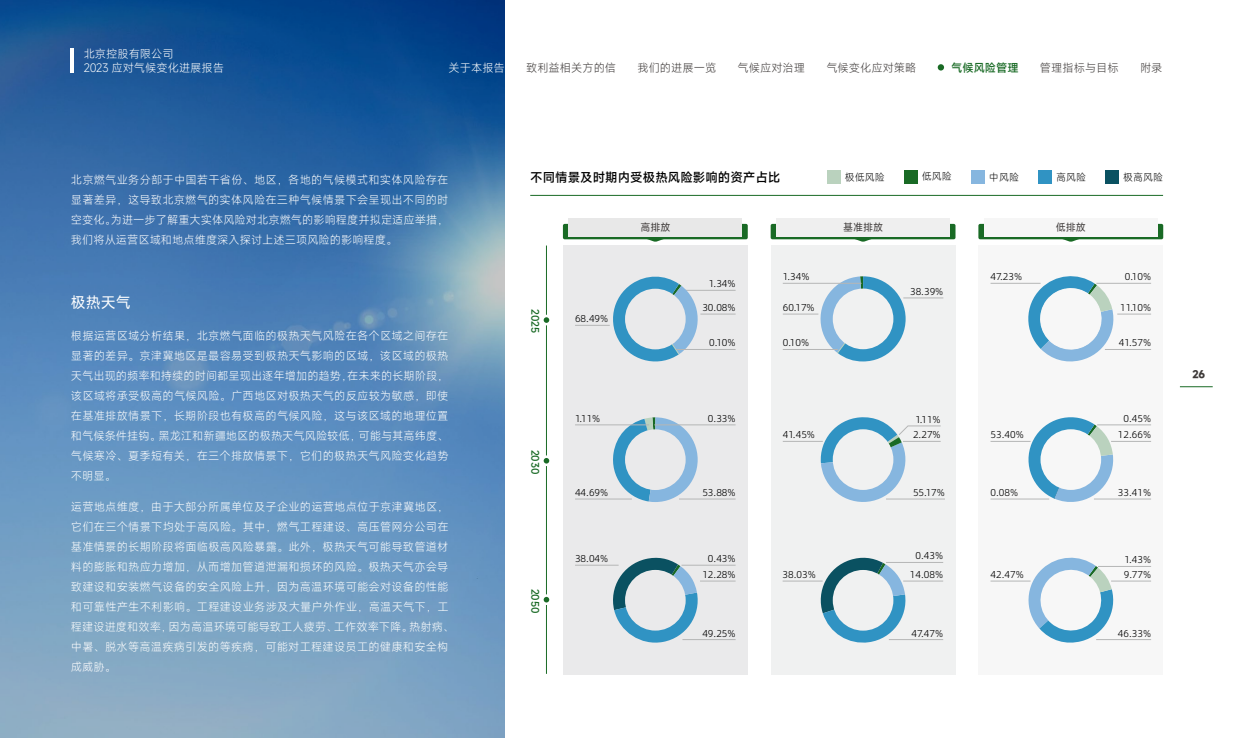
<style>
.page{position:relative;width:1234px;height:738px;background:#fff}
.page>*{position:absolute;margin:0;border:0;box-sizing:border-box;transform-origin:0 0}
.t1{font:15px "Mi Sans";color:#fff}
.t2{font:500 12.5px "Mi Sans";color:#000}
.t3{font:300 11.25px/20px "Mi Sans";letter-spacing:.02em;color:#fff;text-align:justify}
.t4{font:300 11.25px "Mi Sans";color:#3e3a39}
.t5{font:300 11.25px/14px "Mi Sans";color:#fff}
.t6{font:500 11.25px "Mi Sans";color:#196a25}
.t7{font:10px "Alibaba Pu Hui Ti 2 45 Light";color:#000}
.t8{font:300 10px "Mi Sans";color:#000}
.t9{font:500 10px "Mi Sans";color:#196a25}
.t10{font:10px "Mi Sans";color:#3e3a39}
.t11{font:700 10px "Mi Sans";color:#3e3a39}
</style>
<div class="page">
<svg style="left:937px;top:64px;width:6px;height:6px"></svg>
<hr style="left:1179px;top:386px;width:33px;height:1px;background:#196a25">
<svg style="left:0;top:0;width:504px;height:737px;background:#5183b4"></svg>
<hr style="left:530px;top:195px;width:632px;height:1px;background:#196a25">
<div style="left:827px;top:170px;width:13px;height:13px;background:#bad2be"></div>
<div style="left:1105px;top:170px;width:13px;height:13px;background:#0a5161"></div>
<div style="left:904px;top:170px;width:13px;height:13px;background:#196a25"></div>
<div style="left:971px;top:170px;width:13px;height:13px;background:#86b6df"></div>
<div style="left:1038px;top:170px;width:13px;height:13px;background:#3093c3"></div>
<hr style="left:546px;top:245px;width:1px;height:428px;background:#196a25">
<svg style="left:542px;top:316px;width:8px;height:8px"></svg>
<div style="left:541px;top:314px;width:10px;height:11px;border:2px solid #fff;border-radius:50%"></div>
<div style="left:563px;top:245px;width:184px;height:428px;background:#eaeaeb"></div>
<div style="left:770px;top:245px;width:185px;height:428px;background:#f0f1f1"></div>
<div style="left:978px;top:245px;width:184px;height:428px;background:#f7f7f7"></div>
<svg style="left:542px;top:456px;width:8px;height:8px"></svg>
<div style="left:541px;top:455px;width:10px;height:10px;border:2px solid #fff;border-radius:50%"></div>
<svg style="left:542px;top:595px;width:8px;height:8px"></svg>
<div style="left:541px;top:594px;width:10px;height:10px;border:2px solid #fff;border-radius:50%"></div>
<hr style="left:71px;top:48px;width:3px;height:25px;background:#fff">
<svg style="left:563px;top:224px;width:184px;height:15px"></svg>
<svg style="left:643px;top:237px;width:24px;height:4px"></svg>
<svg style="left:770px;top:224px;width:185px;height:15px"></svg>
<svg style="left:850px;top:237px;width:25px;height:4px"></svg>
<svg style="left:978px;top:224px;width:184px;height:15px"></svg>
<svg style="left:1058px;top:237px;width:24px;height:4px"></svg>
<div style="left:568px;top:218px;width:174px;height:18px;background:#e8e8e8"></div>
<div style="left:776px;top:218px;width:173px;height:18px;background:#efefef"></div>
<div style="left:983px;top:218px;width:174px;height:18px;background:#f6f6f6"></div>
<hr style="left:682px;top:290px;width:53px;height:1px;background:#b5b6b6">
<hr style="left:575px;top:325px;width:34px;height:1px;background:#b5b6b6">
<hr style="left:700px;top:313px;width:35px;height:1px;background:#b5b6b6">
<hr style="left:990px;top:283px;width:50px;height:1px;background:#b5b6b6">
<hr style="left:1116px;top:313px;width:34px;height:1px;background:#b5b6b6">
<hr style="left:1096px;top:283px;width:54px;height:1px;background:#b5b6b6">
<hr style="left:1104px;top:349px;width:46px;height:1px;background:#b5b6b6">
<hr style="left:575px;top:498px;width:56px;height:1px;background:#b5b6b6">
<hr style="left:679px;top:498px;width:56px;height:1px;background:#b5b6b6">
<svg style="left:609px;top:417px;width:88px;height:84px"></svg>
<div style="left:625px;top:429px;width:60px;height:60px;background:#eaeaeb;border-radius:50%"></div>
<hr style="left:782px;top:441px;width:40px;height:1px;background:#b5b6b6">
<hr style="left:990px;top:441px;width:40px;height:1px;background:#b5b6b6">
<hr style="left:1110px;top:441px;width:40px;height:1px;background:#b5b6b6">
<svg style="left:820px;top:417px;width:120px;height:85px"></svg>
<hr style="left:990px;top:498px;width:58px;height:1px;background:#b5b6b6">
<hr style="left:885px;top:498px;width:59px;height:1px;background:#b5b6b6">
<hr style="left:1096px;top:424px;width:54px;height:1px;background:#b5b6b6">
<hr style="left:1093px;top:498px;width:57px;height:1px;background:#b5b6b6">
<hr style="left:700px;top:580px;width:35px;height:1px;background:#b5b6b6">
<hr style="left:681px;top:564px;width:54px;height:1px;background:#b5b6b6">
<hr style="left:575px;top:564px;width:43px;height:1px;background:#b5b6b6">
<hr style="left:682px;top:639px;width:53px;height:1px;background:#b5b6b6">
<svg style="left:608px;top:557px;width:93px;height:86px"></svg>
<div style="left:625px;top:569px;width:60px;height:61px;background:#eaeaeb;border-radius:50%"></div>
<svg style="left:815px;top:557px;width:93px;height:86px"></svg>
<div style="left:832px;top:569px;width:61px;height:61px;background:#f0f1f1;border-radius:50%"></div>
<svg style="left:1023px;top:557px;width:94px;height:86px"></svg>
<hr style="left:782px;top:580px;width:40px;height:1px;background:#b5b6b6">
<hr style="left:990px;top:580px;width:40px;height:1px;background:#b5b6b6">
<hr style="left:902px;top:580px;width:40px;height:1px;background:#b5b6b6">
<hr style="left:885px;top:561px;width:57px;height:1px;background:#b5b6b6">
<hr style="left:1110px;top:580px;width:40px;height:1px;background:#b5b6b6">
<hr style="left:1097px;top:565px;width:53px;height:1px;background:#b5b6b6">
<hr style="left:888px;top:639px;width:54px;height:1px;background:#b5b6b6">
<hr style="left:1095px;top:639px;width:55px;height:1px;background:#b5b6b6">
<svg style="left:609px;top:276px;width:94px;height:86px"></svg>
<div style="left:625px;top:288px;width:60px;height:61px;background:#eaeaeb;border-radius:50%"></div>
<svg style="left:1023px;top:276px;width:94px;height:86px"></svg>
<div style="left:1040px;top:288px;width:60px;height:61px;background:#f7f7f7;border-radius:50%"></div>
<svg style="left:1022px;top:417px;width:93px;height:85px"></svg>
<div style="left:1040px;top:429px;width:60px;height:60px;background:#f7f7f7;border-radius:50%"></div>
<hr style="left:903px;top:297px;width:40px;height:1px;background:#b5b6b6">
<hr style="left:782px;top:313px;width:36px;height:1px;background:#b5b6b6">
<hr style="left:782px;top:349px;width:55px;height:1px;background:#b5b6b6">
<hr style="left:782px;top:283px;width:79px;height:1px;background:#b5b6b6">
<svg style="left:814px;top:276px;width:91px;height:85px"></svg>
<div style="left:832px;top:288px;width:61px;height:61px;background:#f0f1f1;border-radius:50%"></div>
<hr style="left:675px;top:349px;width:60px;height:1px;background:#b5b6b6">
<hr style="left:654px;top:424px;width:81px;height:1px;background:#b5b6b6">
<hr style="left:575px;top:424px;width:74px;height:1px;background:#b5b6b6">
<p class="t5" style="left:84px;top:46px;width:142px">北京控股有限公司<br>2023 应对气候变化进展报告</p>
<p class="t3" style="left:448px;top:57px;width:58px">关于本报告</p>
<p class="t4" style="left:526px;top:60px;width:91px">致利益相关方的信</p>
<p class="t4" style="left:637px;top:60px;width:80px">我们的进展一览</p>
<p class="t4" style="left:737px;top:60px;width:69px">气候应对治理</p>
<p class="t4" style="left:826px;top:60px;width:91px">气候变化应对策略</p>
<p class="t6" style="left:950px;top:60px;width:69px">气候风险管理</p>
<p class="t4" style="left:1039px;top:60px;width:80px">管理指标与目标</p>
<p class="t4" style="left:1139px;top:60px;width:24px">附录</p>
<p class="t3" style="left:71px;top:169px;width:379px">北京燃气业务分部于中国若干省份、地区，各地的气候模式和实体风险存在显著差异，这导致北京燃气的实体风险在三种气候情景下会呈现出不同的时空变化。为进一步了解重大实体风险对北京燃气的影响程度并拟定适应举措，我们将从运营区域和地点维度深入探讨上述三项风险的影响程度。</p>
<h1 class="t1" style="left:71px;top:292px;width:61px">极热天气</h1>
<p class="t3" style="left:71px;top:325px;width:379px">根据运营区域分析结果，北京燃气面临的极热天气风险在各个区域之间存在显著的差异。京津冀地区是最容易受到极热天气影响的区域，该区域的极热天气出现的频率和持续的时间都呈现出逐年增加的趋势，在未来的长期阶段，该区域将承受极高的气候风险。广西地区对极热天气的反应较为敏感，即使在基准排放情景下，长期阶段也有极高的气候风险，这与该区域的地理位置和气候条件挂钩。黑龙江和新疆地区的极热天气风险较低，可能与其高纬度、气候寒冷、夏季短有关，在三个排放情景下，它们的极热天气风险变化趋势不明显。</p>
<p class="t3" style="left:71px;top:496px;width:384px;text-align:left">运营地点维度，由于大部分所属单位及子企业的运营地点位于京津冀地区，它们在三个情景下均处于高风险。其中，燃气工程建设、高压管网分公司在基准情景的长期阶段将面临极高风险暴露。此外，极热天气可能导致管道材料的膨胀和热应力增加，从而增加管道泄漏和损坏的风险。极热天气亦会导致建设和安装燃气设备的安全风险上升，因为高温环境可能会对设备的性能和可靠性产生不利影响。工程建设业务涉及大量户外作业，高温天气下，工程建设进度和效率，因为高温环境可能导致工人疲劳、工作效率下降。热射病、中暑、脱水等高温疾病引发的等疾病，可能对工程建设员工的健康和安全构成威胁。</p>
<p class="t2" style="left:530px;top:168px;width:251px">不同情景及时期内受极热风险影响的资产占比</p>
<p class="t8" style="left:844px;top:170px;width:41px">极低风险</p>
<p class="t8" style="left:921px;top:169px;width:31px">低风险</p>
<p class="t8" style="left:988px;top:170px;width:31px">中风险</p>
<p class="t8" style="left:1055px;top:170px;width:31px">高风险</p>
<p class="t8" style="left:1122px;top:170px;width:41px">极高风险</p>
<p class="t9" style="left:541px;top:309px;width:25px;rotate:90deg">2025</p>
<p class="t9" style="left:541px;top:449px;width:26px;rotate:90deg">2030</p>
<p class="t9" style="left:541px;top:588px;width:26px;rotate:90deg">2050</p>
<p class="t10" style="left:640px;top:220px;width:31px">高排放</p>
<p class="t10" style="left:842px;top:220px;width:41px">基准排放</p>
<p class="t10" style="left:1055px;top:220px;width:31px">低排放</p>
<p class="t7" style="left:708px;top:276px;width:28px">1.34%</p>
<p class="t7" style="left:782px;top:269px;width:28px">1.34%</p>
<p class="t7" style="left:909px;top:284px;width:35px">38.39%</p>
<p class="t7" style="left:990px;top:269px;width:33px">47.23%</p>
<p class="t7" style="left:1124px;top:269px;width:28px">0.10%</p>
<p class="t7" style="left:575px;top:311px;width:35px">68.49%</p>
<p class="t7" style="left:702px;top:300px;width:35px">30.08%</p>
<p class="t7" style="left:709px;top:335px;width:28px">0.10%</p>
<p class="t7" style="left:782px;top:300px;width:33px">60.17%</p>
<p class="t7" style="left:782px;top:335px;width:28px">0.10%</p>
<p class="t7" style="left:1119px;top:300px;width:32px">11.10%</p>
<p class="t7" style="left:1118px;top:335px;width:34px">41.57%</p>
<p class="t7" style="left:575px;top:410px;width:27px">1.11%</p>
<p class="t7" style="left:707px;top:410px;width:29px">0.33%</p>
<p class="t7" style="left:915px;top:411px;width:27px">1.11%</p>
<p class="t7" style="left:1123px;top:410px;width:29px">0.45%</p>
<p class="t7" style="left:912px;top:427px;width:29px">2.27%</p>
<p class="t7" style="left:782px;top:427px;width:34px">41.45%</p>
<p class="t7" style="left:990px;top:427px;width:35px">53.40%</p>
<p class="t7" style="left:1117px;top:427px;width:35px">12.66%</p>
<p class="t7" style="left:575px;top:484px;width:35px">44.69%</p>
<p class="t7" style="left:702px;top:484px;width:35px">53.88%</p>
<p class="t7" style="left:912px;top:484px;width:33px">55.17%</p>
<p class="t7" style="left:990px;top:484px;width:29px">0.08%</p>
<p class="t7" style="left:1117px;top:484px;width:35px">33.41%</p>
<p class="t7" style="left:575px;top:550px;width:35px">38.04%</p>
<p class="t7" style="left:707px;top:550px;width:29px">0.43%</p>
<p class="t7" style="left:915px;top:548px;width:29px">0.43%</p>
<p class="t7" style="left:1124px;top:552px;width:28px">1.43%</p>
<p class="t7" style="left:702px;top:566px;width:35px">12.28%</p>
<p class="t7" style="left:782px;top:566px;width:35px">38.03%</p>
<p class="t7" style="left:909px;top:566px;width:35px">14.08%</p>
<p class="t7" style="left:990px;top:566px;width:35px">42.47%</p>
<p class="t7" style="left:1123px;top:566px;width:29px">9.77%</p>
<p class="t7" style="left:702px;top:625px;width:35px">49.25%</p>
<p class="t7" style="left:911px;top:625px;width:33px">47.47%</p>
<p class="t7" style="left:1117px;top:625px;width:35px">46.33%</p>
<p class="t11" style="left:1191px;top:367px;width:14px">26</p>
</div>
